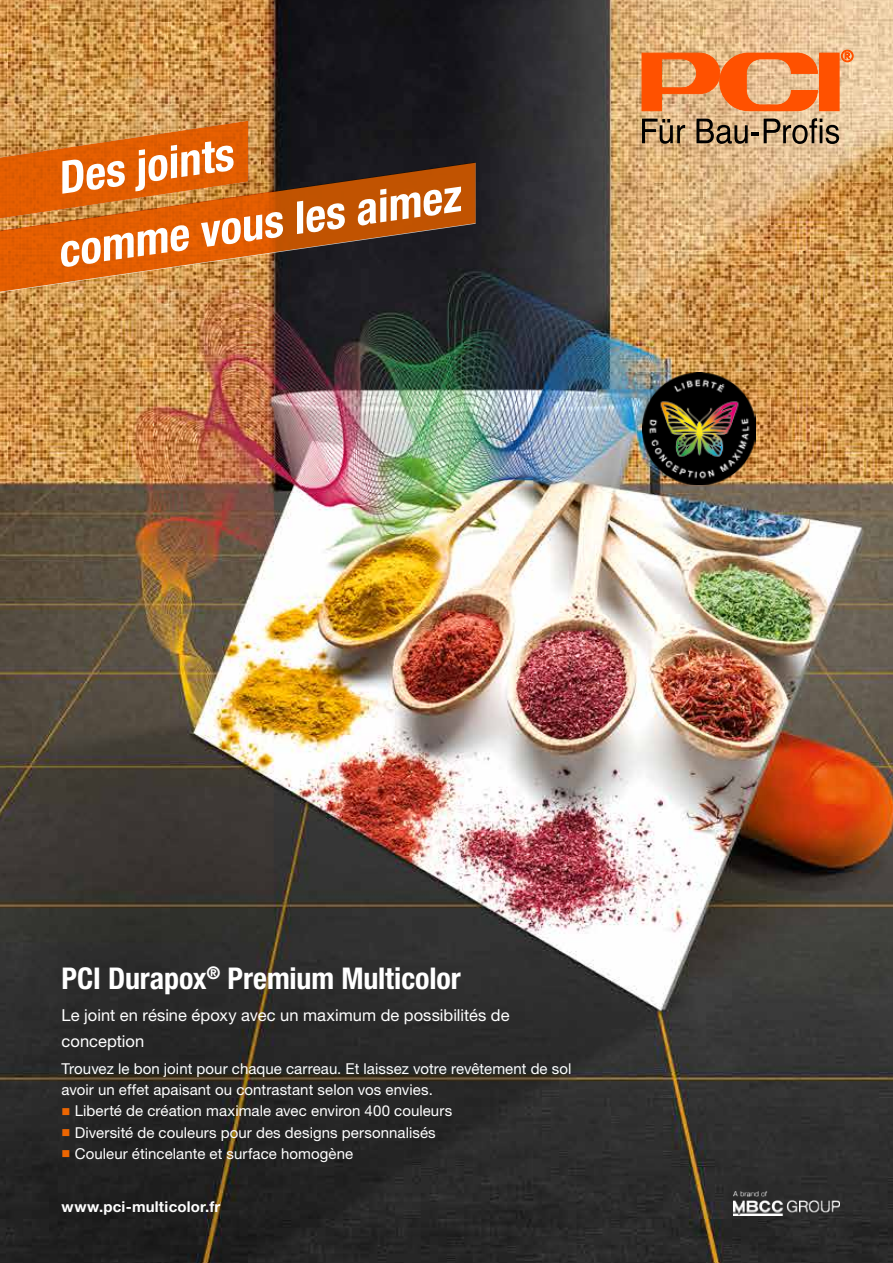
<style>
.page{position:relative;width:893px;height:1263px;background:#fff}
.page>*{position:absolute;margin:0;border:0;box-sizing:border-box;transform-origin:0 0}
.t1{font:700 condensed 45px/72.6px "Helvetica Neue LT Pro";color:#fff}
.t2{font:700 condensed 30px "Helvetica Neue LT Pro";letter-spacing:-.005em;color:#fff}
.t3{font:16.5px/26.5px "Helvetica Neue LT Pro";color:#fff}
.t4{font:15px/21.3px "Helvetica Neue LT Pro";letter-spacing:.005em;color:#fff}
.t5{font:700 15px "Helvetica Neue LT Pro";letter-spacing:.015em;color:#fff}
.s1{color:#ec6602}
</style>
<div class="page">
<img style="left:0;top:0;width:893px;height:1263px">
<img style="left:643px;top:373px;width:112px;height:112px">
<svg style="left:0;top:121px;width:248px;height:41px"></svg>
<svg style="left:0;top:162px;width:476px;height:132px"></svg>
<div style="left:820px;top:53px;width:19px;height:58px;background:#ff5100"></div>
<div style="left:819px;top:53px;width:20px;height:58px;border:1px solid #ff5100"></div>
<svg style="left:642px;top:53px;width:176px;height:58px"></svg>
<svg style="left:642px;top:119px;width:43px;height:25px"></svg>
<svg style="left:696px;top:118px;width:143px;height:26px"></svg>
<svg style="left:841px;top:50px;width:12px;height:12px"></svg>
<img style="left:733px;top:1191px;width:107px;height:25px">
<h1 class="t1" style="left:43px;top:144px;width:408px;rotate:-8deg">Des joints<br>comme vous les aimez</h1>
<h2 class="t2" style="left:62px;top:960px;width:401px">PCI Durapox<sup>®</sup> Premium Multicolor</h2>
<p class="t3" style="left:62px;top:1001px;width:449px">Le joint en résine époxy avec un maximum de possibilités de conception</p>
<p class="t4" style="left:62px;top:1057px;width:511px">Trouvez le bon joint pour chaque carreau. Et laissez votre revêtement de sol avoir un effet apaisant ou contrastant selon vos envies.</p>
<p class="t4" style="left:62px;top:1100px;width:392px"><span class="s1">■</span> Liberté de création maximale avec environ 400 couleurs</p>
<p class="t4" style="left:62px;top:1121px;width:376px"><span class="s1">■</span> Diversité de couleurs pour des designs personnalisés</p>
<p class="t4" style="left:62px;top:1142px;width:293px"><span class="s1">■</span> Couleur étincelante et surface homogène</p>
<p class="t5" style="left:62px;top:1197px;width:160px">www.pci-multicolor.fr</p>
</div>
